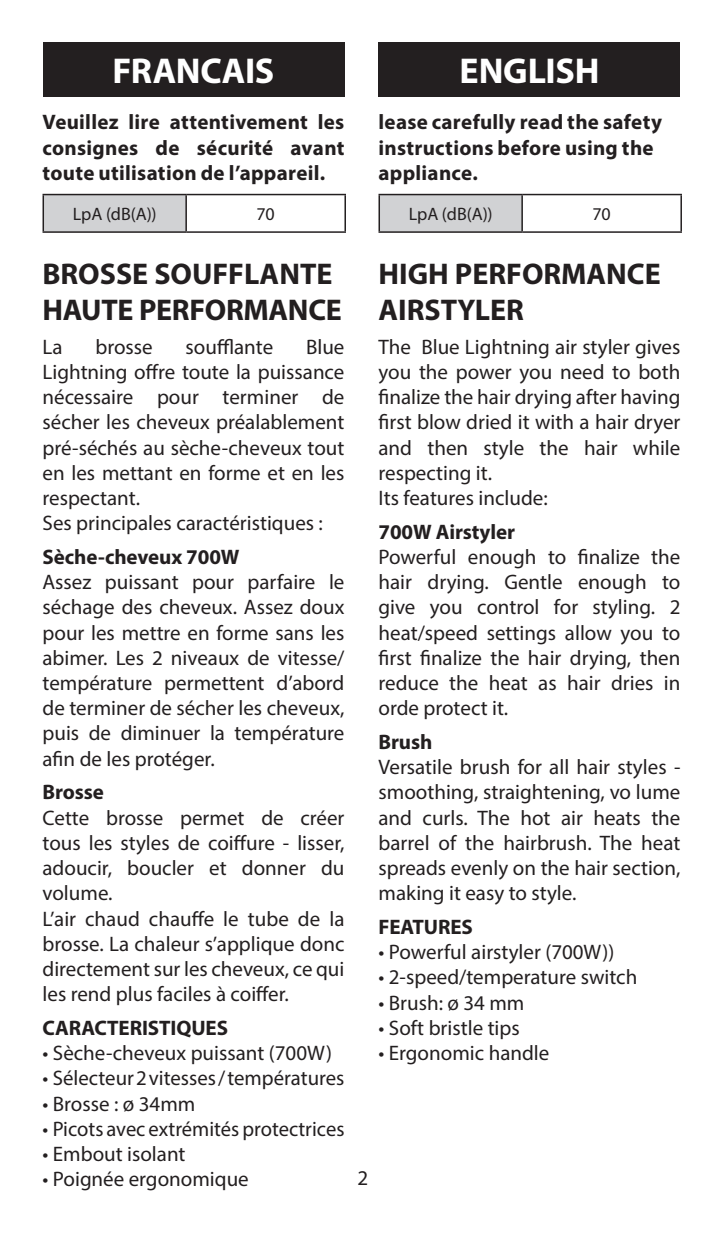
<style>
.page{position:relative;width:723px;height:1234px;background:#fff}
.page>*{position:absolute;margin:0;border:0;box-sizing:border-box;transform-origin:0 0}
.t1{font:700 36px "Myriad Pro";letter-spacing:-.01em;color:#fff}
.t2{font:700 30px/36px "Myriad Pro";color:#231f20}
.t3{font:21px/25.2px "Myriad Pro";color:#231f20}
.t4{font:700 21px/25.2px "Myriad Pro";letter-spacing:.01em;color:#231f20;text-align:justify}
.t5{font:18px "Myriad Pro";color:#231f20}
</style>
<div class="page">
<div style="left:43px;top:194px;width:143px;height:38px;background:#d1d2d4"></div>
<hr style="left:43px;top:194px;width:143px;height:1px;background:#231f20">
<hr style="left:43px;top:195px;width:1px;height:36px;background:#231f20">
<hr style="left:186px;top:194px;width:160px;height:1px;background:#231f20">
<hr style="left:185px;top:195px;width:2px;height:36px;background:#231f20">
<hr style="left:344px;top:195px;width:2px;height:36px;background:#231f20">
<hr style="left:43px;top:231px;width:143px;height:2px;background:#231f20">
<hr style="left:186px;top:231px;width:160px;height:2px;background:#231f20">
<div style="left:379px;top:194px;width:143px;height:38px;background:#d1d2d4"></div>
<hr style="left:378px;top:194px;width:144px;height:1px;background:#231f20">
<hr style="left:378px;top:195px;width:2px;height:36px;background:#231f20">
<hr style="left:522px;top:194px;width:160px;height:1px;background:#231f20">
<hr style="left:521px;top:195px;width:2px;height:36px;background:#231f20">
<hr style="left:680px;top:195px;width:2px;height:36px;background:#231f20">
<hr style="left:378px;top:231px;width:144px;height:2px;background:#231f20">
<hr style="left:522px;top:231px;width:160px;height:2px;background:#231f20">
<div style="left:43px;top:43px;width:301px;height:54px;background:#231f20"></div>
<div style="left:378px;top:43px;width:302px;height:54px;background:#231f20"></div>
<h1 class="t1" style="left:113px;top:47px;width:163px">FRANCAIS</h1>
<h1 class="t1" style="left:459px;top:47px;width:142px">ENGLISH</h1>
<p class="t4" style="left:43px;top:109px;width:303px">Veuillez lire attentivement les consignes de sécurité avant toute utilisation de l’appareil.</p>
<p class="t5" style="left:73px;top:203px;width:86px">LpA (dB(A))</p>
<p class="t5" style="left:257px;top:203px;width:20px">70</p>
<h2 class="t2" style="left:43px;top:255px;width:301px">BROSSE SOUFFLANTE<br>HAUTE PERFORMANCE</h2>
<p class="t3" style="left:43px;top:333px;width:22px">La</p>
<p class="t3" style="left:95px;top:333px;width:59px">brosse</p>
<p class="t3" style="left:186px;top:333px;width:89px">soufflante</p>
<p class="t3" style="left:43px;top:333px;width:303px;text-indent:263px">Blue<br>Lightning offre toute la puissance nécessaire pour terminer de sécher les cheveux préalablement pré-séchés au sèche-cheveux tout en les mettant en forme et en les respectant.<br>Ses principales caractéristiques :</p>
<p class="t4" style="left:43px;top:543px;width:199px">Sèche-cheveux 700W</p>
<p class="t3" style="left:43px;top:569px;width:303px;text-align:justify">Assez puissant pour parfaire le séchage des cheveux. Assez doux pour les mettre en forme sans les abimer. Les 2 niveaux de vitesse/ température permettent d’abord de terminer de sécher les cheveux, puis de diminuer la température afin de les protéger.</p>
<p class="t4" style="left:43px;top:778px;width:63px">Brosse</p>
<p class="t3" style="left:43px;top:804px;width:303px">Cette brosse permet de créer tous les styles de coiffure - lisser, adoucir, boucler et donner du volume.<br>L’air chaud chauffe le tube de la brosse. La chaleur s’applique donc directement sur les cheveux, ce qui les rend plus faciles à coiffer.</p>
<p class="t4" style="left:43px;top:1014px;width:187px">CARACTERISTIQUES</p>
<p class="t3" style="left:43px;top:1039px;width:291px">• Sèche-cheveux puissant (700W)</p>
<p class="t3" style="left:43px;top:1065px;width:303px">• Sélecteur 2 vitesses / températures</p>
<p class="t3" style="left:43px;top:1090px;width:154px">• Brosse : ø 34mm</p>
<p class="t3" style="left:43px;top:1115px;width:303px">• Picots avec extrémités protectrices</p>
<p class="t3" style="left:43px;top:1140px;width:145px">• Embout isolant</p>
<p class="t3" style="left:43px;top:1165px;width:208px">• Poignée ergonomique</p>
<p class="t4" style="left:378px;top:109px;width:285px;text-align:left">lease carefully read the safety instructions before using the appliance.</p>
<p class="t5" style="left:409px;top:203px;width:86px">LpA (dB(A))</p>
<p class="t5" style="left:592px;top:203px;width:20px">70</p>
<h2 class="t2" style="left:378px;top:255px;width:284px">HIGH PERFORMANCE<br>AIRSTYLER</h2>
<p class="t3" style="left:378px;top:333px;width:303px">The Blue Lightning air styler gives you the power you need to both finalize the hair drying after having first blow dried it with a hair dryer and then style the hair while respecting it.<br>Its features include:</p>
<p class="t4" style="left:378px;top:518px;width:138px">700W Airstyler</p>
<p class="t3" style="left:378px;top:544px;width:303px;text-align:justify">Powerful enough to finalize the hair drying. Gentle enough to give you control for styling. 2 heat/speed settings allow you to first finalize the hair drying, then reduce the heat as hair dries in orde protect it.</p>
<p class="t4" style="left:378px;top:728px;width:55px">Brush</p>
<p class="t3" style="left:378px;top:754px;width:303px;text-align:justify">Versatile brush for all hair styles - smoothing, straightening, vo lume and curls. The hot air heats the barrel of the hairbrush. The heat spreads evenly on the hair section, making it easy to style.</p>
<p class="t4" style="left:378px;top:913px;width:96px">FEATURES</p>
<p class="t3" style="left:378px;top:939px;width:237px">• Powerful airstyler (700W))</p>
<p class="t3" style="left:378px;top:964px;width:260px">• 2-speed/temperature switch</p>
<p class="t3" style="left:378px;top:989px;width:147px">• Brush: ø 34 mm</p>
<p class="t3" style="left:378px;top:1014px;width:143px">• Soft bristle tips</p>
<p class="t3" style="left:378px;top:1039px;width:172px">• Ergonomic handle</p>
<p class="t3" style="left:357px;top:1164px;width:12px">2</p>
</div>
